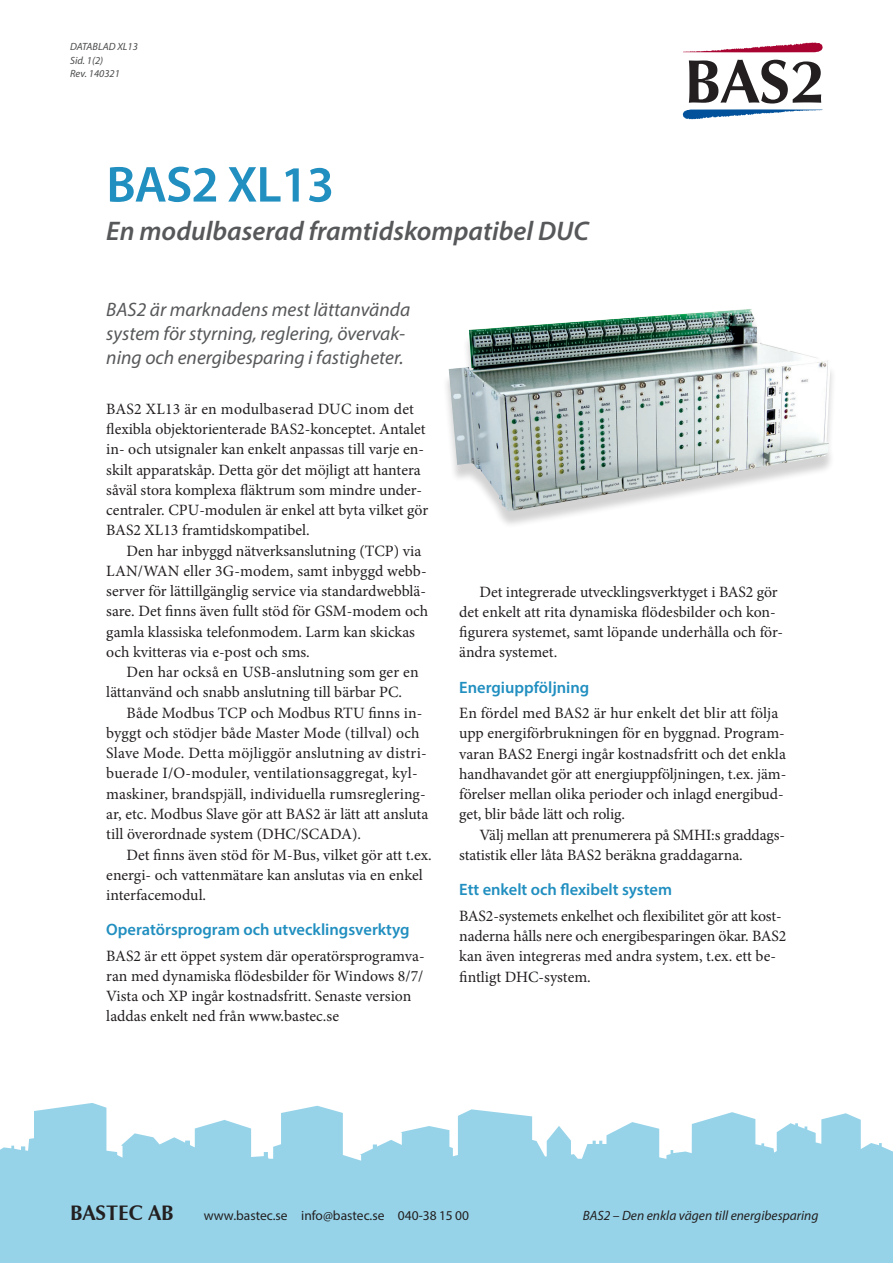
<style>
.page{position:relative;width:893px;height:1263px;background:#fff}
.page>*{position:absolute;margin:0;border:0;box-sizing:border-box;transform-origin:0 0}
.t1{font:600 51px "Myriad Pro";letter-spacing:-.02em;color:#218fc0}
.t2{font:italic 600 27px "Myriad Pro";color:#57585a}
.t3{font:700 21px "Zapf Humanist 601 BT";color:#231f20}
.t4{font:italic 19.5px/24px "Myriad Pro";color:#57585a}
.t5{font:600 16.5px "Myriad Pro";color:#218fc0}
.t6{font:15.75px/20.2px "Minion Pro";color:#231f20}
.t7{font:13.5px "Myriad Pro";color:#231f20}
.t8{font:italic 13.5px "Myriad Pro";color:#231f20}
.t9{font:italic 10.5px/13.5px "Myriad Pro";color:#4b4c4d}
</style>
<div class="page">
<svg style="left:0;top:1103px;width:893px;height:160px;fill:#96d3e9"></svg>
<svg style="left:683px;top:43px;width:140px;height:9px"></svg>
<svg style="left:683px;top:60px;width:140px;height:59px"></svg>
<div style="left:443px;top:314px;width:394px;height:215px;background:#231f20;opacity:.2"></div>
<img style="left:449px;top:309px;width:382px;height:202px">
<p class="t9" style="left:70px;top:40px;width:69px">DATABLAD XL13<br>Sid. 1(2)<br>Rev. 140321</p>
<h1 class="t1" style="left:106px;top:152px;width:229px">BAS2 XL13</h1>
<h2 class="t2" style="left:106px;top:214px;width:484px">En modulbaserad framtidskompatibel DUC</h2>
<p class="t4" style="left:106px;top:297px;width:305px">BAS2 är marknadens mest lättanvända system för styrning, reglering, övervak&shy;ning och energibesparing i fastigheter.</p>
<p class="t6" style="left:106px;top:399px;width:323px">BAS2 XL13 är en modulbaserad DUC inom det flexibla objektorienterade BAS2-konceptet. Antalet in- och utsignaler kan enkelt anpassas till varje en&shy;skilt apparatskåp. Detta gör det möjligt att hantera såväl stora komplexa fläktrum som mindre under&shy;centraler. CPU-modulen är enkel att byta vilket gör BAS2 XL13 framtidskompatibel.</p>
<p class="t6" style="left:106px;top:540px;width:323px;text-indent:20px">Den har inbyggd nätverksanslutning (TCP) via LAN/WAN eller 3G-modem, samt inbyggd webb&shy;server för lättillgänglig service via standardwebblä&shy;sare. Det finns även fullt stöd för GSM-modem och gamla klassiska telefonmodem. Larm kan skickas och kvitteras via e-post och sms.</p>
<p class="t6" style="left:106px;top:662px;width:314px;text-indent:20px">Den har också en USB-anslutning som ger en lättanvänd och snabb anslutning till bärbar PC.</p>
<p class="t6" style="left:106px;top:703px;width:324px;text-indent:20px">Både Modbus TCP och Modbus RTU finns in&shy;byggt och stödjer både Master Mode (tillval) och Slave Mode. Detta möjliggör anslutning av distri&shy;buerade I/O-moduler, ventilationsaggregat, kyl&shy;maskiner, brandspjäll, individuella rumsreglering&shy;ar, etc. Modbus Slave gör att BAS2 är lätt att ansluta till överordnade system (DHC/SCADA).</p>
<p class="t6" style="left:106px;top:844px;width:327px;text-indent:20px">Det finns även stöd för M-Bus, vilket gör att t.ex. energi- och vattenmätare kan anslutas via en enkel interfacemodul.</p>
<p class="t5" style="left:106px;top:919px;width:305px">Operatörsprogram och utvecklingsverktyg</p>
<p class="t6" style="left:106px;top:945px;width:320px">BAS2 är ett öppet system där operatörsprogramva&shy;ran med dynamiska flödesbilder för Windows 8/7/ Vista och XP ingår kostnadsfritt. Senaste version laddas enkelt ned från www.bastec.se</p>
<p class="t6" style="left:459px;top:582px;width:325px;text-indent:20px">Det integrerade utvecklingsverktyget i BAS2 gör det enkelt att rita dynamiska flödesbilder och kon&shy;figurera systemet, samt löpande underhålla och för&shy;ändra systemet.</p>
<p class="t5" style="left:459px;top:677px;width:132px">Energiuppföljning</p>
<p class="t6" style="left:459px;top:703px;width:329px">En fördel med BAS2 är hur enkelt det blir att följa upp energiförbrukningen för en byggnad. Program&shy;varan BAS2 Energi ingår kostnadsfritt och det enkla handhavandet gör att energiuppföljningen, t.ex. jäm&shy;förelser mellan olika perioder och inlagd energibud&shy;get, blir både lätt och rolig.</p>
<p class="t6" style="left:459px;top:825px;width:327px;text-indent:20px">Välj mellan att prenumerera på SMHI:s graddags&shy;statistik eller låta BAS2 beräkna graddagarna.</p>
<p class="t5" style="left:459px;top:879px;width:214px">Ett enkelt och flexibelt system</p>
<p class="t6" style="left:459px;top:906px;width:329px">BAS2-systemets enkelhet och flexibilitet gör att kost&shy;naderna hålls nere och energibesparingen ökar. BAS2 kan även integreras med andra system, t.ex. ett be&shy;fintligt DHC-system.</p>
<h3 class="t3" style="left:70px;top:1200px;width:105px">BASTEC AB</h3>
<p class="t7" style="left:204px;top:1207px;width:267px">www.bastec.se info@bastec.se 040-38 15 00</p>
<p class="t8" style="left:583px;top:1207px;width:237px">BAS2 – Den enkla vägen till energibesparing</p>
</div>
